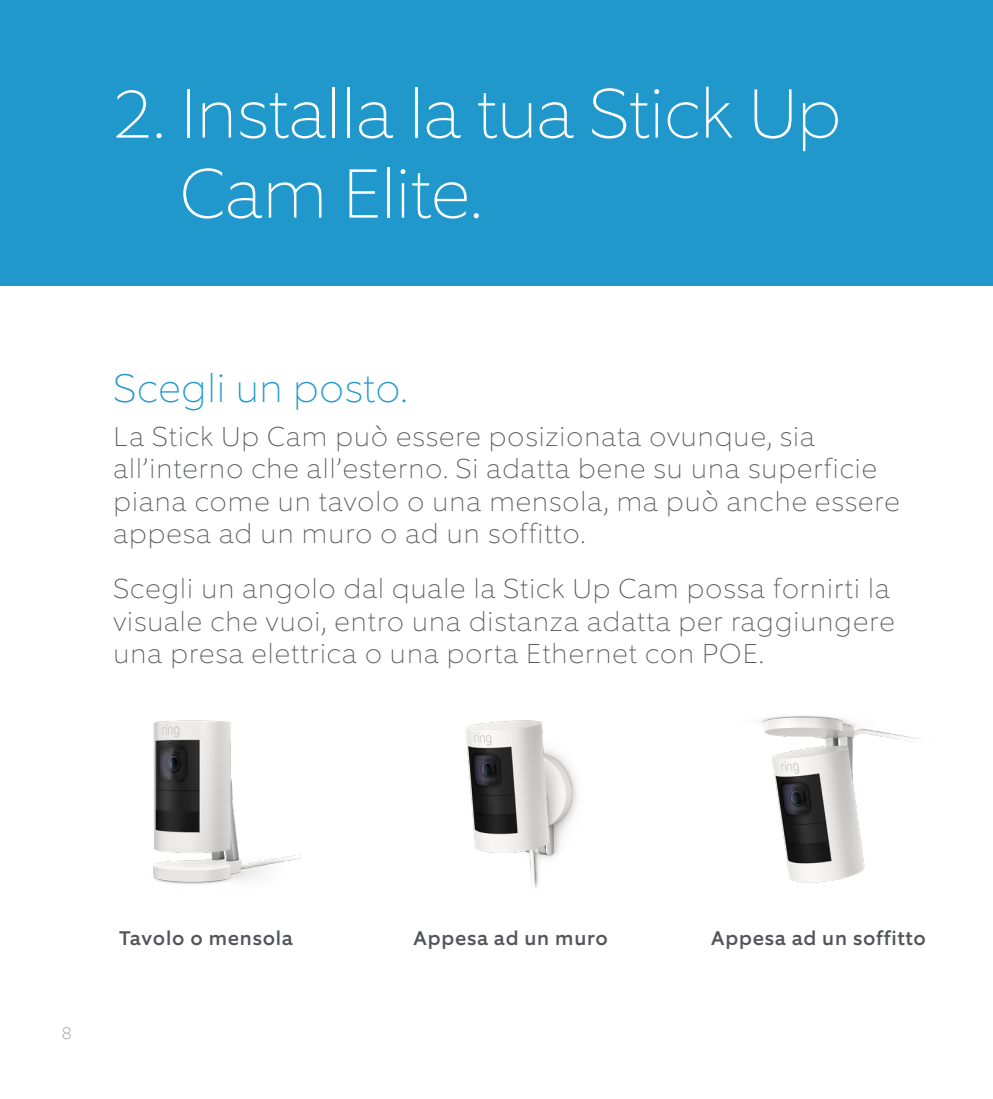
<style>
.page{position:relative;width:993px;height:1099px;background:#fff}
.page>*{position:absolute;margin:0;border:0;box-sizing:border-box;transform-origin:0 0}
.Section_Header{font:100 70px/80px "Equip";color:#fff}
.Big_Blue_Header{font:100 40px "Equip";letter-spacing:.02em;color:#2198cc}
.Body_Copy{font:100 27.5px/32.5px "Equip";letter-spacing:.04em;color:#54555a}
.Troubleshooting{font:500 20px "Equip";letter-spacing:.04em;color:#54555a}
.t1{font:100 17.5px "Equip";color:#939598}
</style>
<div class="page">
<div style="left:0;top:0;width:992px;height:286px;background:#2198cc"></div>
<img style="left:153px;top:720px;width:149px;height:165px">
<img style="left:465px;top:720px;width:112px;height:169px">
<img style="left:759px;top:716px;width:161px;height:167px">
<p class="Section_Header" style="left:180px;top:73px;width:662px;text-indent:-67px">2. Installa la tua Stick Up<br>Cam Elite.</p>
<p class="Big_Blue_Header" style="left:113px;top:362px;width:295px">Scegli un posto.</p>
<p class="Body_Copy" style="left:113px;top:419px;width:787px">La Stick Up Cam può essere posizionata ovunque, sia all’interno che all’esterno. Si adatta bene su una superficie piana come un tavolo o una mensola, ma può anche essere appesa ad un muro o ad un soffitto.</p>
<p class="Body_Copy" style="left:113px;top:572px;width:782px">Scegli un angolo dal quale la Stick Up Cam possa fornirti la visuale che vuoi, entro una distanza adatta per raggiungere una presa elettrica o una porta Ethernet con POE.</p>
<p class="t1" style="left:62px;top:1021px;width:11px">8</p>
<p class="Troubleshooting" style="left:119px;top:925px;width:175px">Tavolo o mensola</p>
<p class="Troubleshooting" style="left:413px;top:925px;width:196px">Appesa ad un muro</p>
<p class="Troubleshooting" style="left:711px;top:925px;width:216px">Appesa ad un soffitto</p>
</div>
